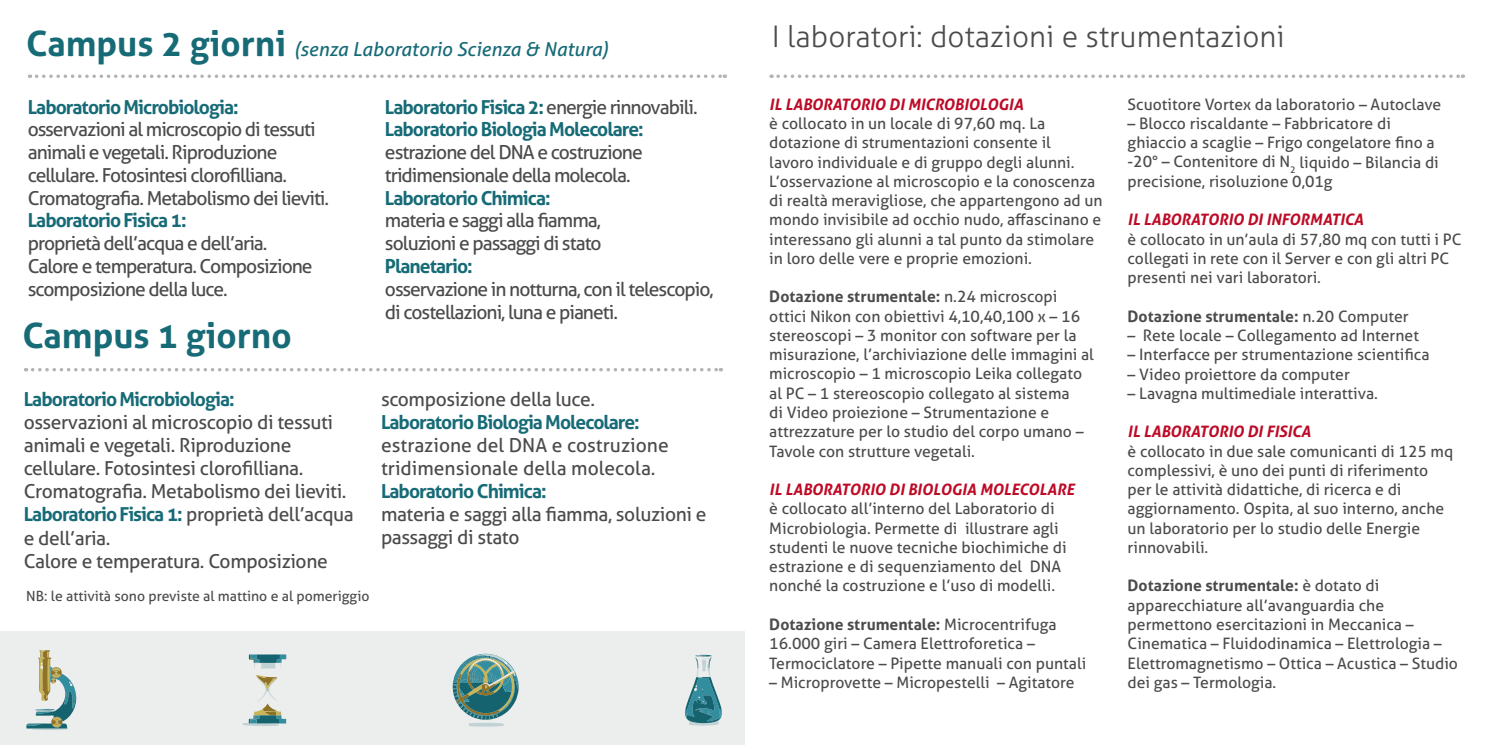
<style>
.page{position:relative;width:1489px;height:745px;background:#fff}
.page>*{position:absolute;margin:0;border:0;box-sizing:border-box;transform-origin:0 0}
.t1{font:700 35px "Aller";color:#176b77}
.t2{font:300 29.75px "Aller";color:#4b4b4d}
.t3{font:19.25px/22.8px "Aller";letter-spacing:-.05em;color:#4b4b4d}
.t4{font:19.25px/23.1px "Aller";letter-spacing:-.02em;color:#4b4b4d}
.t5{font:700 19.25px/22.8px "Aller";letter-spacing:-.05em;color:#176b77}
.t6{font:19.25px/23.1px "Aller";color:#4b4b4d}
.t7{font:italic 19.25px "Aller";color:#176b77}
.t8{font:15.75px/19.2px "Aller";color:#4b4b4d}
.t9{font:italic 700 15.75px "Aller";color:#bd0a26}
.t10{font:700 15.75px "Aller";color:#4b4b4d}
.t11{font:14px "Aller";color:#4b4b4d}
.s1{font-weight:700;font-style:normal;font-size:35px}
.s2{font-weight:400;color:#4b4b4d}
.s3{font-weight:700;color:#176b77}
.s4{font-weight:700}
.s5{font-weight:400}
</style>
<div class="page">
<svg style="left:778px;top:74px;width:685px;height:4px"></svg>
<svg style="left:33px;top:368px;width:688px;height:3px"></svg>
<svg style="left:36px;top:74px;width:689px;height:4px"></svg>
<div style="left:0;top:631px;width:744px;height:113px;background:#eceded"></div>
<svg style="left:452px;top:653px;width:67px;height:73px"></svg>
<svg style="left:248px;top:654px;width:39px;height:14px"></svg>
<svg style="left:242px;top:675px;width:44px;height:50px"></svg>
<svg style="left:26px;top:650px;width:51px;height:79px"></svg>
<svg style="left:685px;top:654px;width:37px;height:71px"></svg>
<p class="t7" style="left:26px;top:37px;width:584px"><span class="s1">Campus 2 giorni</span> (senza Laboratorio Scienza &amp; Natura)</p>
<p class="t5" style="left:28px;top:95px;width:212px">Laboratorio Microbiologia:</p>
<p class="t3" style="left:28px;top:118px;width:303px">osservazioni al microscopio di tessuti animali e vegetali. Riproduzione cellulare. Fotosintesi clorofilliana.<br>Cromatografia. Metabolismo dei lieviti.</p>
<p class="t5" style="left:28px;top:209px;width:160px">Laboratorio Fisica 1:</p>
<p class="t3" style="left:28px;top:232px;width:286px">proprietà dell’acqua e dell’aria.<br>Calore e temperatura. Composizione scomposizione della luce.</p>
<p class="t5" style="left:385px;top:95px;width:314px">Laboratorio Fisica 2: <span class="s2">energie rinnovabili.<br></span>Laboratorio Biologia Molecolare:</p>
<p class="t3" style="left:385px;top:141px;width:259px">estrazione del DNA e costruzione tridimensionale della molecola.</p>
<p class="t5" style="left:385px;top:186px;width:167px">Laboratorio Chimica:</p>
<p class="t3" style="left:385px;top:209px;width:218px">materia e saggi alla fiamma, soluzioni e passaggi di stato</p>
<p class="t5" style="left:385px;top:254px;width:89px">Planetario:</p>
<p class="t3" style="left:385px;top:277px;width:330px">osservazione in notturna, con il telescopio, di costellazioni, luna e pianeti.</p>
<h1 class="t1" style="left:22px;top:313px;width:271px">Campus 1 giorno</h1>
<p class="t5" style="left:24px;top:387px;width:212px">Laboratorio Microbiologia:</p>
<p class="t4" style="left:24px;top:410px;width:331px">osservazioni al microscopio di tessuti animali e vegetali. Riproduzione cellulare. Fotosintesi clorofilliana.<br>Cromatografia. Metabolismo dei lieviti.<br><span class="s3">Laboratorio Fisica 1:</span> proprietà dell’acqua e dell’aria.<br>Calore e temperatura. Composizione</p>
<p class="t4" style="left:381px;top:387px;width:215px">scomposizione della luce.</p>
<p class="t5" style="left:381px;top:410px;width:260px">Laboratorio Biologia Molecolare:</p>
<p class="t6" style="left:381px;top:433px;width:289px">estrazione del DNA e costruzione tridimensionale della molecola.</p>
<p class="t5" style="left:381px;top:479px;width:167px">Laboratorio Chimica:</p>
<p class="t4" style="left:381px;top:502px;width:327px">materia e saggi alla fiamma, soluzioni e passaggi di stato</p>
<p class="t11" style="left:26px;top:587px;width:344px">NB: le attività sono previste al mattino e al pomeriggio</p>
<h2 class="t2" style="left:771px;top:18px;width:514px">I laboratori: dotazioni e strumentazioni</h2>
<p class="t9" style="left:769px;top:94px;width:255px">IL LABORATORIO DI MICROBIOLOGIA</p>
<p class="t8" style="left:769px;top:114px;width:335px">è collocato in un locale di 97,60 mq. La dotazione di strumentazioni consente il<br>lavoro individuale e di gruppo degli alunni.<br>L’osservazione al microscopio e la conoscenza di realtà meravigliose, che appartengono ad un mondo invisibile ad occhio nudo, affascinano e interessano gli alunni a tal punto da stimolare in loro delle vere e proprie emozioni.</p>
<p class="t8" style="left:769px;top:287px;width:326px"><span class="s4">Dotazione strumentale:</span> n.24 microscopi ottici Nikon con obiettivi 4,10,40,100 x – 16 stereoscopi – 3 monitor con software per la misurazione, l’archiviazione delle immagini al microscopio – 1 microscopio Leika collegato al PC – 1 stereoscopio collegato al sistema<br>di Video proiezione – Strumentazione e attrezzature per lo studio del corpo umano – Tavole con strutture vegetali.</p>
<p class="t9" style="left:769px;top:479px;width:306px">IL LABORATORIO DI BIOLOGIA MOLECOLARE</p>
<p class="t8" style="left:769px;top:499px;width:299px">è collocato all’interno del Laboratorio di Microbiologia. Permette di illustrare agli studenti le nuove tecniche biochimiche di estrazione e di sequenziamento del DNA nonché la costruzione e l’uso di modelli.</p>
<p class="t8" style="left:769px;top:614px;width:318px"><span class="s4">Dotazione strumentale:</span> Microcentrifuga<br>16.000 giri – Camera Elettroforetica –<br>Termociclatore – Pipette manuali con puntali</p>
<p class="t8" style="left:769px;top:672px;width:307px">– Microprovette – Micropestelli – Agitatore</p>
<p class="t8" style="left:1127px;top:94px;width:315px">Scuotitore Vortex da laboratorio – Autoclave</p>
<p class="t8" style="left:1127px;top:113px;width:312px">– Blocco riscaldante – Fabbricatore di ghiaccio a scaglie – Frigo congelatore fino a -20° – Contenitore di N<sub>2</sub> liquido – Bilancia di precisione, risoluzione 0,01g</p>
<p class="t9" style="left:1127px;top:210px;width:237px">IL LABORATORIO DI INFORMATICA</p>
<p class="t8" style="left:1127px;top:229px;width:335px">è collocato in un’aula di 57,80 mq con tutti i PC collegati in rete con il Server e con gli altri PC presenti nei vari laboratori.</p>
<p class="t10" style="left:1127px;top:306px;width:282px">Dotazione strumentale: <span class="s5">n.20 Computer</span></p>
<p class="t8" style="left:1127px;top:325px;width:293px">– Rete locale – Collegamento ad Internet</p>
<p class="t8" style="left:1127px;top:345px;width:303px">– Interfacce per strumentazione scientifica</p>
<p class="t8" style="left:1127px;top:364px;width:224px">– Video proiettore da computer</p>
<p class="t8" style="left:1127px;top:383px;width:252px">– Lavagna multimediale interattiva.</p>
<p class="t9" style="left:1127px;top:421px;width:185px">IL LABORATORIO DI FISICA</p>
<p class="t8" style="left:1127px;top:441px;width:327px">è collocato in due sale comunicanti di 125 mq complessivi, è uno dei punti di riferimento per le attività didattiche, di ricerca e di aggiornamento. Ospita, al suo interno, anche un laboratorio per lo studio delle Energie rinnovabili.</p>
<p class="t8" style="left:1127px;top:576px;width:332px"><span class="s4">Dotazione strumentale:</span> è dotato di apparecchiature all’avanguardia che permettono esercitazioni in Meccanica – Cinematica – Fluidodinamica – Elettrologia – Elettromagnetismo – Ottica – Acustica – Studio dei gas – Termologia.</p>
</div>
